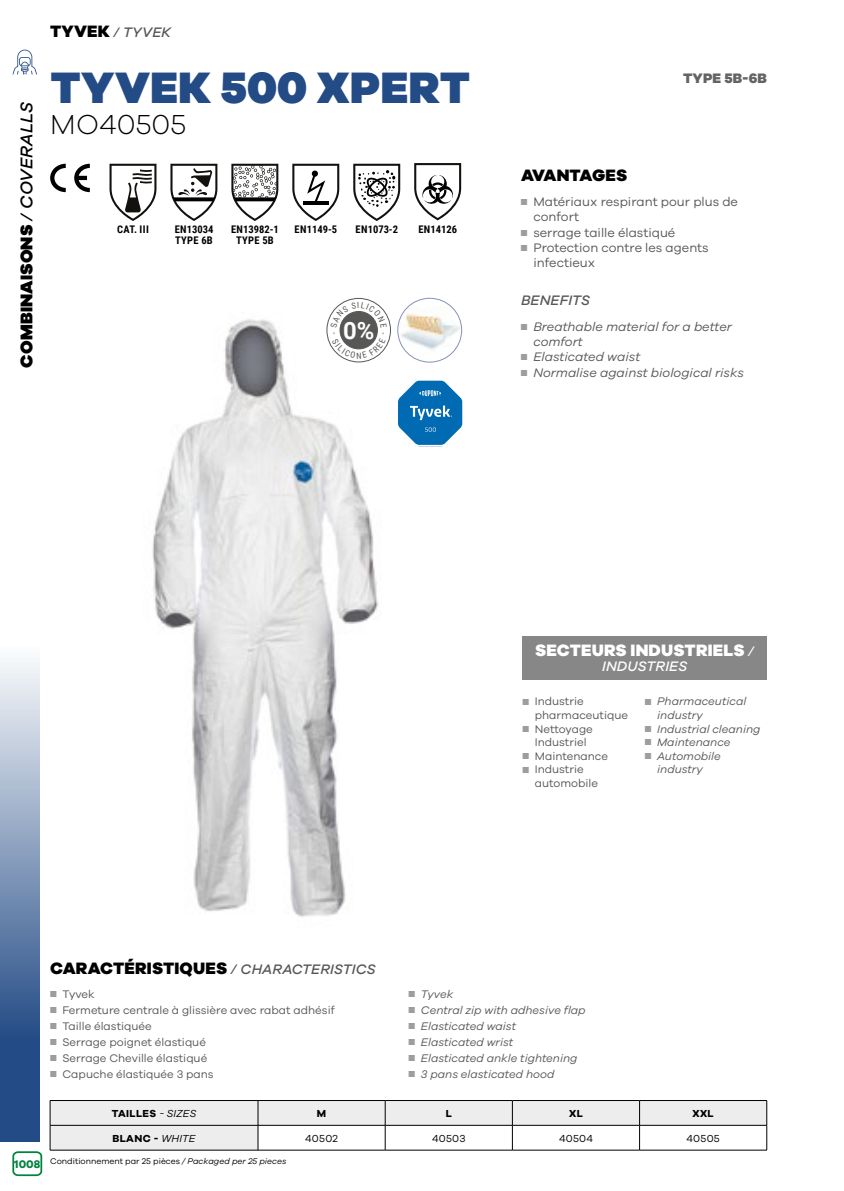
<style>
.page{position:relative;width:844px;height:1191px;background:#fff}
.page>*{position:absolute;margin:0;border:0;box-sizing:border-box;transform-origin:0 0}
.t1{font:900 45.32px "Galano Grotesque";letter-spacing:.01em;color:#234b85}
.t2{font:300 28.35px "Galano Grotesque";color:#000}
.t3{font:700 23.8px "Roboto";color:#fff}
.t4{font:900 17.5px "Galano Grotesque";letter-spacing:.01em;color:#000}
.t5{font:800 16.97px "Galano Grotesque";letter-spacing:.01em;color:#000}
.t6{font:800 16.97px "Galano Grotesque";letter-spacing:.01em;color:#fff}
.t7{font:800 16.97px "Galano Grotesque";letter-spacing:-.01em;color:#000}
.t8{font:italic 500 14.17px "Galano Grotesque";letter-spacing:.01em;color:#575756}
.t9{font:italic 500 14.17px "Galano Grotesque";letter-spacing:.01em;color:#fff}
.t10{font:800 14.17px "Galano Grotesque";letter-spacing:.01em;color:#646363}
.t11{font:12.78px/15.2px "Galano Grotesque";color:#575756}
.t12{font:italic 12.78px/15.2px "Galano Grotesque";color:#575756}
.t13{font:11.38px/13.7px "Galano Grotesque";color:#575756}
.t14{font:italic 11.38px/13.7px "Galano Grotesque";color:#575756}
.t15{font:700 11.38px "Galano Grotesque";color:#00833e}
.t16{font:700 10.5px/10.5px "Roboto Condensed";letter-spacing:.015em;color:#000}
.t17{font:700 10.5px "Galano Grotesque";letter-spacing:.035em;color:#000}
.t18{font:10.5px "Galano Grotesque";letter-spacing:.025em;color:#000}
.t19{font:8.58px "Galano Grotesque";color:#000}
.s1{font-weight:500;font-style:italic}
.s2{font-weight:800;font-style:normal;font-size:16.97px;color:#000}
.s3{color:#9d9d9c}
.s4{font-weight:500;font-style:italic;font-size:14.17px}
.s5{font-weight:500;font-style:italic;font-size:14.17px;color:#575756}
.s6{font-weight:400;font-style:italic}
.s7{font-style:italic}
</style>
<div class="page">
<svg style="left:0;top:661px;width:40px;height:480px;background:#758eb2"></svg>
<img style="left:152px;top:300px;width:283px;height:617px">
<svg style="left:394px;top:377px;width:69px;height:71px"></svg>
<svg style="left:50px;top:164px;width:40px;height:28px"></svg>
<svg style="left:109px;top:164px;width:47px;height:57px"></svg>
<svg style="left:170px;top:164px;width:47px;height:57px"></svg>
<svg style="left:231px;top:164px;width:47px;height:57px"></svg>
<svg style="left:414px;top:163px;width:47px;height:57px"></svg>
<svg style="left:292px;top:164px;width:47px;height:57px"></svg>
<div style="left:312px;top:170px;width:6px;height:7px;background:#000;border-radius:50%"></div>
<svg style="left:353px;top:164px;width:47px;height:57px"></svg>
<img style="left:397px;top:306px;width:64px;height:50px">
<div style="left:397px;top:298px;width:64px;height:64px;border:1px solid #8891b8;border-radius:50%"></div>
<svg style="left:50px;top:1100px;width:717px;height:50px"></svg>
<div style="left:522px;top:636px;width:244px;height:43px;background:#878787"></div>
<svg style="left:327px;top:298px;width:63px;height:64px"></svg>
<div style="left:326px;top:298px;width:65px;height:64px;border:1px solid #575756;border-radius:50%"></div>
<div style="left:12px;top:1151px;width:30px;height:25px;border:2px solid #00833e;border-radius:5px"></div>
<svg style="left:12px;top:50px;width:25px;height:24px"></svg>
<svg style="left:330px;top:302px;width:56px;height:57px"></svg>
<h3 class="t4" style="left:15px;top:367px;width:267px;rotate:-90deg">COMBINAISONS <span class="s1">/ COVERALLS</span></h3>
<p class="t8" style="left:50px;top:24px;width:122px"><span class="s2">TYVEK</span> / TYVEK</p>
<h1 class="t1" style="left:50px;top:58px;width:421px">TYVEK 500 XPERT</h1>
<h2 class="t2" style="left:50px;top:107px;width:137px">MO40505</h2>
<p class="t16" style="left:117px;top:224px;width:33px">CAT. III</p>
<p class="t16" style="left:175px;top:224px;width:40px">EN13034<br>TYPE 6B</p>
<p class="t16" style="left:231px;top:224px;width:49px;text-align:center">EN13982-1<br>TYPE 5B</p>
<p class="t16" style="left:294px;top:224px;width:44px">EN1149-5</p>
<p class="t16" style="left:355px;top:224px;width:44px">EN1073-2</p>
<p class="t16" style="left:418px;top:224px;width:40px">EN14126</p>
<h3 class="t3" style="left:343px;top:313px;width:33px">0%</h3>
<p class="t10" style="left:682px;top:70px;width:85px">TYPE 5B-6B</p>
<h3 class="t7" style="left:521px;top:164px;width:108px">AVANTAGES</h3>
<p class="t11" style="left:533px;top:194px;width:206px;text-indent:-12px"><span class="s3">■</span> Matériaux respirant pour plus de confort</p>
<p class="t11" style="left:521px;top:224px;width:156px"><span class="s3">■</span> serrage taille élastiqué</p>
<p class="t11" style="left:533px;top:239px;width:177px;text-indent:-12px"><span class="s3">■</span> Protection contre les agents infectieux</p>
<p class="t8" style="left:521px;top:292px;width:70px">BENEFITS</p>
<p class="t12" style="left:533px;top:318px;width:200px;text-indent:-12px"><span class="s3">■</span> Breathable material for a better comfort</p>
<p class="t12" style="left:521px;top:349px;width:121px"><span class="s3">■</span> Elasticated waist</p>
<p class="t12" style="left:521px;top:364px;width:224px"><span class="s3">■</span> Normalise against biological risks</p>
<h3 class="t6" style="left:535px;top:640px;width:220px">SECTEURS INDUSTRIELS <span class="s4">/</span></h3>
<p class="t9" style="left:602px;top:657px;width:87px">INDUSTRIES</p>
<p class="t13" style="left:534px;top:694px;width:95px;text-indent:-12px"><span class="s3">■</span> Industrie pharmaceutique</p>
<p class="t13" style="left:522px;top:721px;width:72px;text-align:center"><span class="s3">■</span> Nettoyage<br>Industriel</p>
<p class="t13" style="left:522px;top:749px;width:87px"><span class="s3">■</span> Maintenance</p>
<p class="t13" style="left:534px;top:762px;width:65px;text-indent:-12px"><span class="s3">■</span> Industrie automobile</p>
<p class="t14" style="left:657px;top:694px;width:91px;text-indent:-12px"><span class="s3">■</span> Pharmaceutical industry</p>
<p class="t14" style="left:644px;top:721px;width:117px"><span class="s3">■</span> Industrial cleaning</p>
<p class="t14" style="left:644px;top:735px;width:87px"><span class="s3">■</span> Maintenance</p>
<p class="t14" style="left:644px;top:749px;width:78px;text-align:center"><span class="s3">■</span> Automobile industry</p>
<h3 class="t5" style="left:50px;top:957px;width:327px">CARACTÉRISTIQUES <span class="s5">/ CHARACTERISTICS</span></h3>
<p class="t13" style="left:50px;top:986px;width:46px"><span class="s3">■</span> Tyvek</p>
<p class="t14" style="left:408px;top:986px;width:47px"><span class="s3">■</span> Tyvek</p>
<p class="t13" style="left:50px;top:1002px;width:286px"><span class="s3">■</span> Fermeture centrale à glissière avec rabat adhésif</p>
<p class="t14" style="left:408px;top:1002px;width:178px"><span class="s3">■</span> Central zip with adhesive flap</p>
<p class="t13" style="left:50px;top:1019px;width:103px"><span class="s3">■</span> Taille élastiquée</p>
<p class="t14" style="left:408px;top:1019px;width:109px"><span class="s3">■</span> Elasticated waist</p>
<p class="t13" style="left:50px;top:1035px;width:157px"><span class="s3">■</span> Serrage poignet élastiqué</p>
<p class="t14" style="left:408px;top:1035px;width:106px"><span class="s3">■</span> Elasticated wrist</p>
<p class="t13" style="left:50px;top:1051px;width:159px"><span class="s3">■</span> Serrage Cheville élastiqué</p>
<p class="t14" style="left:408px;top:1051px;width:170px"><span class="s3">■</span> Elasticated ankle tightening</p>
<p class="t13" style="left:50px;top:1067px;width:165px"><span class="s3">■</span> Capuche élastiquée 3 pans</p>
<p class="t14" style="left:408px;top:1067px;width:147px"><span class="s3">■</span> 3 pans elasticated hood</p>
<p class="t15" style="left:14px;top:1156px;width:28px">1008</p>
<p class="t17" style="left:112px;top:1107px;width:86px">TAILLES <span class="s6">- SIZES</span></p>
<p class="t17" style="left:317px;top:1107px;width:11px">M</p>
<p class="t17" style="left:445px;top:1107px;width:8px">L</p>
<p class="t17" style="left:569px;top:1107px;width:15px">XL</p>
<p class="t17" style="left:692px;top:1107px;width:23px">XXL</p>
<p class="t17" style="left:112px;top:1132px;width:85px">BLANC - <span class="s6">WHITE</span></p>
<p class="t18" style="left:305px;top:1132px;width:34px">40502</p>
<p class="t18" style="left:432px;top:1132px;width:35px">40503</p>
<p class="t18" style="left:559px;top:1132px;width:35px">40504</p>
<p class="t18" style="left:686px;top:1132px;width:35px">40505</p>
<p class="t19" style="left:50px;top:1155px;width:238px">Conditionnement par 25 pièces <span class="s7">/ Packaged per 25 pieces</span></p>
</div>
